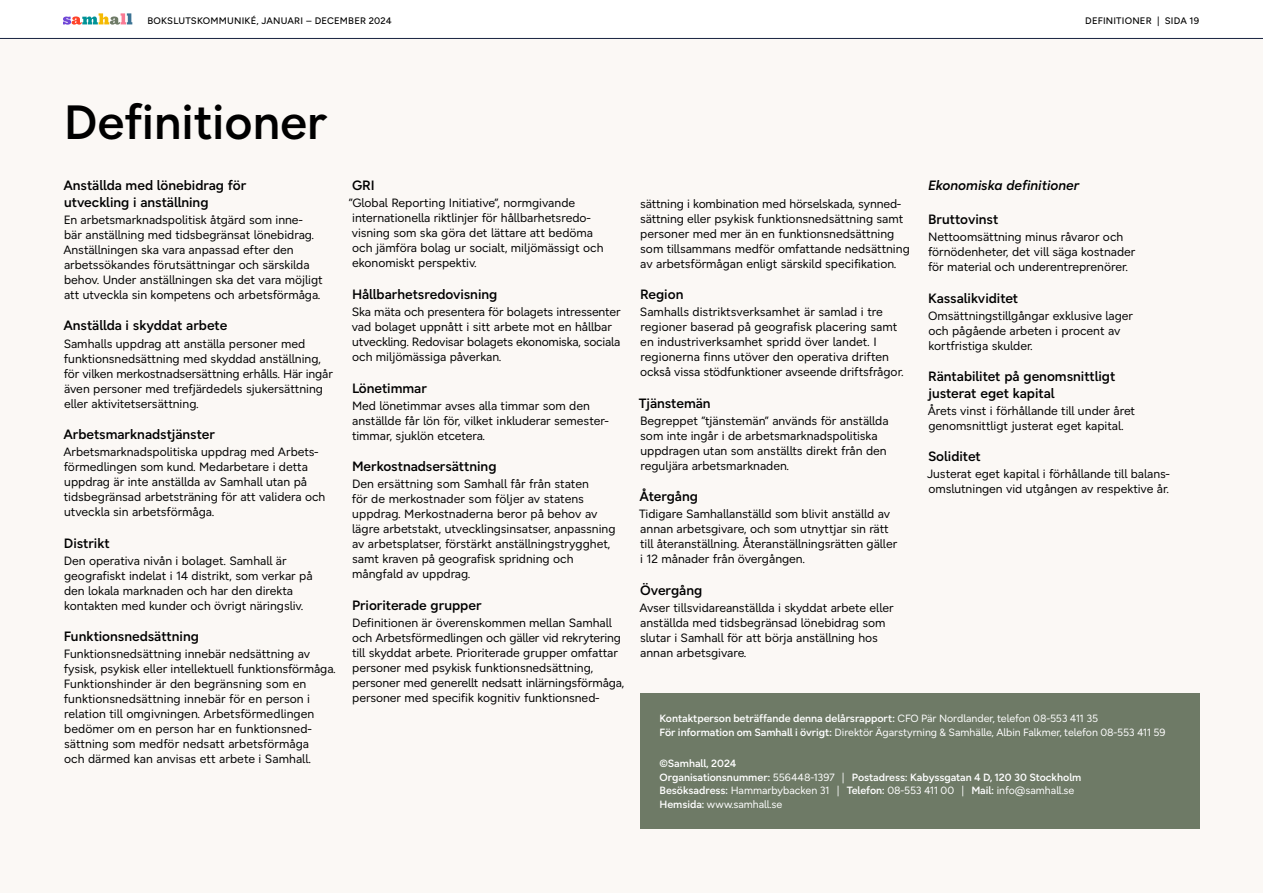
<style>
.page{position:relative;width:1263px;height:893px;background:#fbf8f5}
.page>*{position:absolute;margin:0;border:0;box-sizing:border-box;transform-origin:0 0}
.t1{font:600 48px "Samhall Sans";color:#000}
.t2{font:600 13.5px/16.5px "Samhall Sans";color:#000}
.t3{font:italic 600 13.5px "Samhall Sans";color:#000}
.t4{font:12px/15px "Samhall Sans";color:#000}
.t5{font:600 10.5px/13.5px "Samhall Sans";color:#fff}
.t6{font:10.5px/13.5px "Samhall Sans";color:#fff}
.t7{font:500 9.45px "Samhall Sans";letter-spacing:.02em;color:#000}
.s1{font-weight:600}
.s2{font-weight:400}
</style>
<div class="page">
<div style="left:640px;top:693px;width:559px;height:136px;background:#6e7a66"></div>
<div style="left:0;top:0;width:1263px;height:38px;background:#fff"></div>
<hr style="left:0;top:38px;width:1263px;height:1px;background:#172240">
<svg style="left:63px;top:13px;width:69px;height:12px"></svg>
<p class="t7" style="left:148px;top:16px;width:246px">BOKSLUTSKOMMUNIKÉ, JANUARI – DECEMBER 2024</p>
<p class="t7" style="left:1085px;top:16px;width:115px">DEFINITIONER | SIDA 19</p>
<h1 class="t1" style="left:64px;top:94px;width:265px">Definitioner</h1>
<p class="t2" style="left:63px;top:177px;width:184px">Anställda med lönebidrag för utveckling i anställning</p>
<p class="t4" style="left:63px;top:212px;width:261px">En arbetsmarknadspolitisk åtgärd som inne&shy;bär anställning med tidsbegränsat lönebidrag.<br>Anställningen ska vara anpassad efter den arbetssökandes förutsättningar och särskilda behov. Under anställningen ska det vara möjligt att utveckla sin kompetens och arbetsförmåga.</p>
<p class="t2" style="left:63px;top:317px;width:165px">Anställda i skyddat arbete</p>
<p class="t4" style="left:64px;top:336px;width:271px">Samhalls uppdrag att anställa personer med funktionsnedsättning med skyddad anställning, för vilken merkostnadsersättning erhålls. Här ingår även personer med trefjärdedels sjukersättning eller aktivitetsersättning.</p>
<p class="t2" style="left:63px;top:426px;width:153px">Arbetsmarknadstjänster</p>
<p class="t4" style="left:63px;top:444px;width:263px">Arbetsmarknadspolitiska uppdrag med Arbets&shy;förmedlingen som kund. Medarbetare i detta uppdrag är inte anställda av Samhall utan på tidsbegränsad arbetsträning för att validera och utveckla sin arbetsförmåga.</p>
<p class="t2" style="left:64px;top:535px;width:47px">Distrikt</p>
<p class="t4" style="left:64px;top:553px;width:250px">Den operativa nivån i bolaget. Samhall är geografiskt indelat i 14 distrikt, som verkar på den lokala marknaden och har den direkta kontakten med kunder och övrigt näringsliv.</p>
<p class="t2" style="left:64px;top:628px;width:136px">Funktionsnedsättning</p>
<p class="t4" style="left:64px;top:647px;width:274px">Funktionsnedsättning innebär nedsättning av fysisk, psykisk eller intellektuell funktionsförmåga.<br>Funktionshinder är den begränsning som en funktionsnedsättning innebär för en person i relation till omgivningen. Arbetsförmedlingen bedömer om en person har en funktionsned&shy;sättning som medför nedsatt arbetsförmåga<br>och därmed kan anvisas ett arbete i Samhall.</p>
<p class="t2" style="left:352px;top:177px;width:24px">GRI</p>
<p class="t4" style="left:349px;top:196px;width:256px">”Global Reporting Initiative”, normgivande internationella riktlinjer för hållbarhetsredo&shy;visning som ska göra det lättare att bedöma och jämföra bolag ur socialt, miljömässigt och ekonomiskt perspektiv.</p>
<p class="t2" style="left:352px;top:286px;width:147px">Hållbarhetsredovisning</p>
<p class="t4" style="left:352px;top:304px;width:270px">Ska mäta och presentera för bolagets intressenter vad bolaget uppnått i sitt arbete mot en hållbar utveckling. Redovisar bolagets ekonomiska, sociala och miljömässiga påverkan.</p>
<p class="t2" style="left:352px;top:379px;width:77px">Lönetimmar</p>
<p class="t4" style="left:352px;top:398px;width:259px">Med lönetimmar avses alla timmar som den anställde får lön för, vilket inkluderar semester&shy;timmar, sjuklön etcetera.</p>
<p class="t2" style="left:352px;top:458px;width:146px">Merkostnadsersättning</p>
<p class="t4" style="left:352px;top:476px;width:265px">Den ersättning som Samhall får från staten<br>för de merkostnader som följer av statens uppdrag. Merkostnaderna beror på behov av lägre arbetstakt, utvecklingsinsatser, anpassning av arbetsplatser, förstärkt anställningstrygghet, samt kraven på geografisk spridning och mångfald av uppdrag.</p>
<p class="t2" style="left:352px;top:597px;width:131px">Prioriterade grupper</p>
<p class="t4" style="left:352px;top:615px;width:274px">Definitionen är överenskommen mellan Samhall och Arbetsförmedlingen och gäller vid rekrytering till skyddat arbete. Prioriterade grupper omfattar personer med psykisk funktionsnedsättning, personer med generellt nedsatt inlärningsförmåga, personer med specifik kognitiv funktionsned-</p>
<p class="t4" style="left:640px;top:196px;width:271px">sättning i kombination med hörselskada, synned&shy;sättning eller psykisk funktionsnedsättning samt personer med mer än en funktionsnedsättning som tillsammans medför omfattande nedsättning av arbetsförmågan enligt särskild specifikation.</p>
<p class="t2" style="left:640px;top:286px;width:45px">Region</p>
<p class="t4" style="left:640px;top:304px;width:265px">Samhalls distriktsverksamhet är samlad i tre regioner baserad på geografisk placering samt en industriverksamhet spridd över landet. I regionerna finns utöver den operativa driften också vissa stödfunktioner avseende driftsfrågor.</p>
<p class="t2" style="left:639px;top:395px;width:73px">Tjänstemän</p>
<p class="t4" style="left:640px;top:413px;width:250px">Begreppet ”tjänstemän” används för anställda som inte ingår i de arbetsmarknadspolitiska uppdragen utan som anställts direkt från den reguljära arbetsmarknaden.</p>
<p class="t2" style="left:640px;top:488px;width:60px">Återgång</p>
<p class="t4" style="left:639px;top:507px;width:260px">Tidigare Samhallanställd som blivit anställd av annan arbetsgivare, och som utnyttjar sin rätt till återanställning. Återanställningsrätten gäller i 12 månader från övergången.</p>
<p class="t2" style="left:640px;top:582px;width:64px">Övergång</p>
<p class="t4" style="left:639px;top:600px;width:256px">Avser tillsvidareanställda i skyddat arbete eller anställda med tidsbegränsad lönebidrag som slutar i Samhall för att börja anställning hos annan arbetsgivare.</p>
<p class="t3" style="left:928px;top:175px;width:153px">Ekonomiska definitioner</p>
<p class="t2" style="left:928px;top:211px;width:72px">Bruttovinst</p>
<p class="t4" style="left:928px;top:229px;width:209px">Nettoomsättning minus råvaror och förnödenheter, det vill säga kostnader för material och underentreprenörer.</p>
<p class="t2" style="left:928px;top:289px;width:92px">Kassalikviditet</p>
<p class="t4" style="left:928px;top:308px;width:206px">Omsättningstillgångar exklusive lager och pågående arbeten i procent av kortfristiga skulder.</p>
<p class="t2" style="left:928px;top:368px;width:189px">Räntabilitet på genomsnittligt justerat eget kapital</p>
<p class="t4" style="left:928px;top:403px;width:209px">Årets vinst i förhållande till under året genomsnittligt justerat eget kapital.</p>
<p class="t2" style="left:928px;top:448px;width:54px">Soliditet</p>
<p class="t4" style="left:927px;top:467px;width:245px">Justerat eget kapital i förhållande till balans&shy;omslutningen vid utgången av respektive år.</p>
<p class="t6" style="left:659px;top:712px;width:507px"><span class="s1">Kontaktperson beträffande denna delårsrapport:</span> CFO Pär Nordlander, telefon 08-553 411 35<br><span class="s1">För information om Samhall i övrigt:</span> Direktör Ägarstyrning &amp; Samhälle, Albin Falkmer, telefon 08-553 411 59</p>
<p class="t5" style="left:659px;top:757px;width:423px">©Samhall, 2024<br>Organisationsnummer: <span class="s2">556448-1397 |</span> Postadress: Kabyssgatan 4 D, 120 30 Stockholm Besöksadress: <span class="s2">Hammarbybacken 31 |</span> Telefon: <span class="s2">08-553 411 00 |</span> Mail: <span class="s2">info@samhall.se </span>Hemsida: <span class="s2">www.samhall.se</span></p>
</div>
